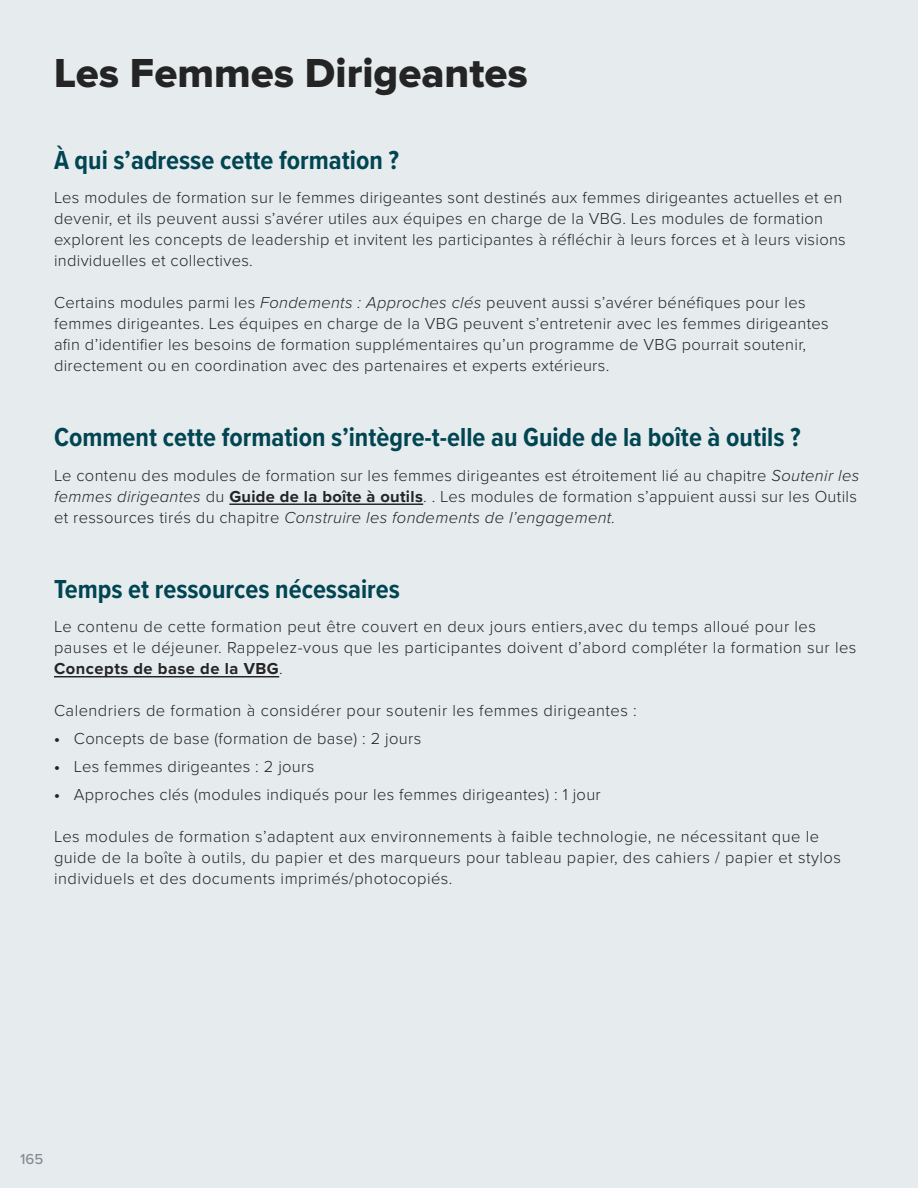
<style>
.page{position:relative;width:918px;height:1188px;background:#e6ecee}
.page>*{position:absolute;margin:0;border:0;box-sizing:border-box;transform-origin:0 0}
.t1{font:42px "Proxima Nova Extrabld";color:#242424}
.t2{font:700 27px "Proxima Nova Cond";color:#014552}
.t3{font:300 16.5px/21px "Proxima Nova";letter-spacing:.02em;color:#242424}
.t4{font:500 15px "Proxima Nova";color:#939598}
.s1{font-style:italic}
.s2{font-weight:700}
</style>
<div class="page">
<hr style="left:229px;top:504px;width:194px;height:1px;background:#242424">
<hr style="left:54px;top:676px;width:225px;height:1px;background:#242424">
<h1 class="t1" style="left:54px;top:54px;width:475px">Les Femmes Dirigeantes</h1>
<h2 class="t2" style="left:54px;top:140px;width:347px">À qui s’adresse cette formation ?</h2>
<p class="t3" style="left:54px;top:187px;width:793px">Les modules de formation sur le femmes dirigeantes sont destinés aux femmes dirigeantes actuelles et en devenir, et ils peuvent aussi s’avérer utiles aux équipes en charge de la VBG. Les modules de formation explorent les concepts de leadership et invitent les participantes à réfléchir à leurs forces et à leurs visions individuelles et collectives.</p>
<p class="t3" style="left:54px;top:292px;width:776px">Certains modules parmi les <span class="s1">Fondements : Approches clés</span> peuvent aussi s’avérer bénéfiques pour les femmes dirigeantes. Les équipes en charge de la VBG peuvent s’entretenir avec les femmes dirigeantes afin d’identifier les besoins de formation supplémentaires qu’un programme de VBG pourrait soutenir, directement ou en coordination avec des partenaires et experts extérieurs.</p>
<h2 class="t2" style="left:54px;top:418px;width:748px">Comment cette formation s’intègre-t-elle au Guide de la boîte à outils ?</h2>
<p class="t3" style="left:54px;top:464px;width:807px">Le contenu des modules de formation sur les femmes dirigeantes est étroitement lié au chapitre <span class="s1">Soutenir les femmes dirigeantes</span> du <span class="s2">Guide de la boîte à outils</span>. . Les modules de formation s’appuient aussi sur les Outils et ressources tirés du chapitre <span class="s1">Construire les fondements de l’engagement.</span></p>
<h2 class="t2" style="left:54px;top:569px;width:348px">Temps et ressources nécessaires</h2>
<p class="t3" style="left:54px;top:616px;width:804px">Le contenu de cette formation peut être couvert en deux jours entiers,avec du temps alloué pour les pauses et le déjeuner. Rappelez-vous que les participantes doivent d’abord compléter la formation sur les<br><span class="s2">Concepts de base de la VBG</span>.</p>
<p class="t3" style="left:54px;top:700px;width:584px">Calendriers de formation à considérer pour soutenir les femmes dirigeantes :</p>
<p class="t3" style="left:54px;top:727px;width:369px"><span class="s2">•</span> Concepts de base (formation de base) : 2 jours</p>
<p class="t3" style="left:54px;top:755px;width:262px"><span class="s2">•</span> Les femmes dirigeantes : 2 jours</p>
<p class="t3" style="left:54px;top:783px;width:548px"><span class="s2">•</span> Approches clés (modules indiqués pour les femmes dirigeantes) : 1 jour</p>
<p class="t3" style="left:54px;top:825px;width:789px">Les modules de formation s’adaptent aux environnements à faible technologie, ne nécessitant que le guide de la boîte à outils, du papier et des marqueurs pour tableau papier, des cahiers / papier et stylos individuels et des documents imprimés/photocopiés.</p>
<p class="t4" style="left:20px;top:1148px;width:25px">165</p>
</div>
